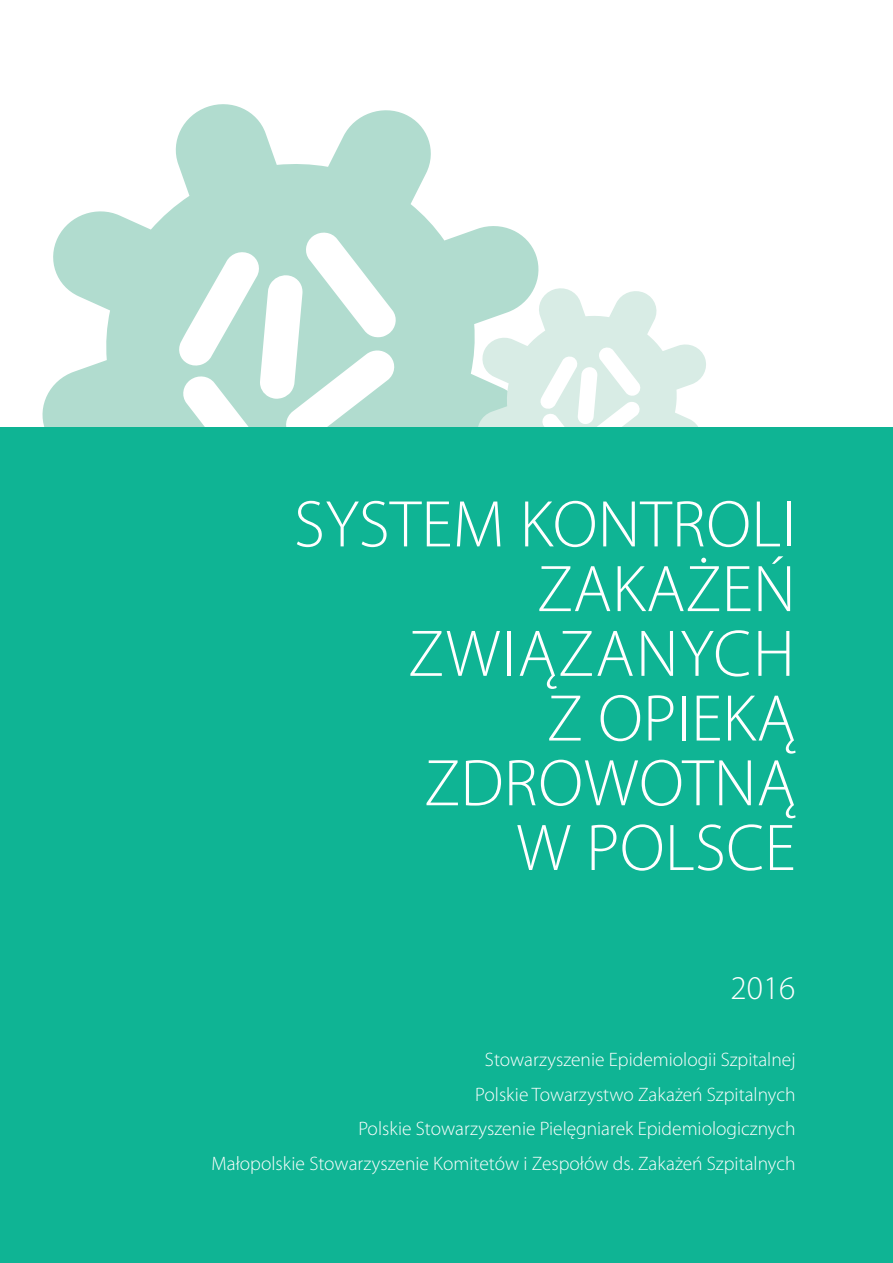
<style>
.page{position:relative;width:893px;height:1263px;background:#fff}
.page>*{position:absolute;margin:0;border:0;box-sizing:border-box;transform-origin:0 0}
.t1{font:300 66.6px/64.7px "Myriad Pro";letter-spacing:.005em;color:#fff;text-align:right}
.t2{font:300 33.3px "Myriad Pro";color:#fff}
.t3{font:300 19.5px/34.5px "Myriad Pro";color:#fff;text-align:right}
</style>
<div class="page">
<svg style="left:42px;top:104px;width:497px;height:323px;fill:#b1dccf"></svg>
<svg style="left:475px;top:286px;width:231px;height:141px;fill:#d8ece5"></svg>
<div style="left:0;top:427px;width:893px;height:836px;background:#0fb494"></div>
<h1 class="t1" style="left:294px;top:491px;width:503px">SYSTEM KONTROLI</h1>
<h1 class="t1" style="left:537px;top:556px;width:260px">ZAKAŻEŃ</h1>
<h1 class="t1" style="left:408px;top:621px;width:190px">związany</h1>
<h1 class="t1" style="left:424px;top:621px;width:373px">ch<br>Z OPIEKĄ<br>ZDROWOTNĄ<br>W POLSCE</h1>
<h2 class="t2" style="left:730px;top:968px;width:66px">2016</h2>
<p class="t3" style="left:212px;top:1042px;width:585px">Stowarzyszenie Epidemiologii Szpitalnej<br>Polskie Towarzystwo Zakażeń Szpitalnych<br>Polskie Stowarzyszenie Pielęgniarek Epidemiologicznych<br>Małopolskie Stowarzyszenie Komitetów i Zespołów ds. Zakażeń Szpitalnych</p>
</div>
